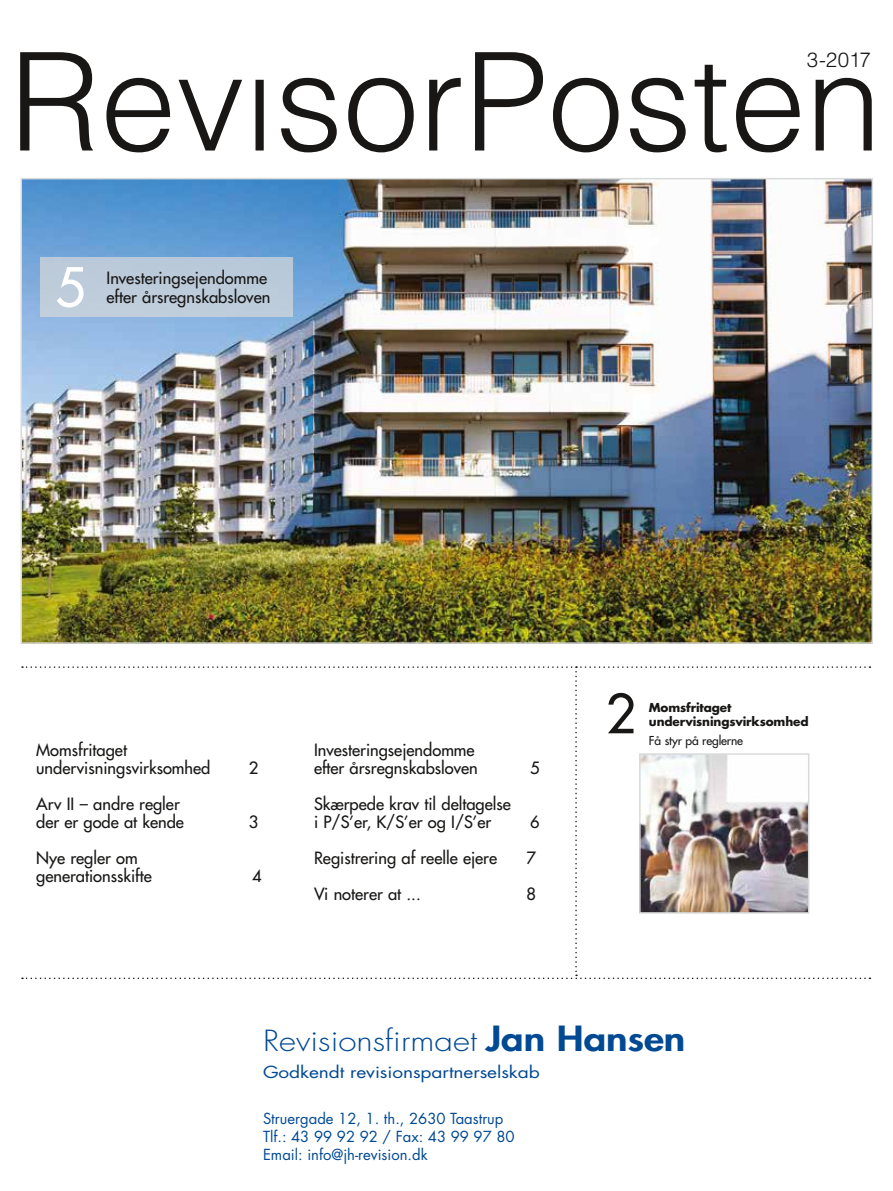
<style>
.page{position:relative;width:893px;height:1191px;background:#fff}
.page>*{position:absolute;margin:0;border:0;box-sizing:border-box;transform-origin:0 0}
.t1{font:52.5px "Futura";color:#181716}
.t2{font:52.5px "Futura";color:#fff}
.t3{font:300 28.35px "Futura Std";color:#004993;scale:1.17 1}
.t4{font:300 20.55px "Helvetica";color:#181716}
.t5{font:16.5px/18px "Futura";color:#181716}
.t6{font:16.2px "Futura Std";letter-spacing:-.005em;color:#004993;scale:1.18 1}
.t7{font:14.85px/17.9px "Futura Std";color:#004993}
.t8{font:700 12px/14.4px "Futura";letter-spacing:-.01em;color:#181716}
.t9{font:12px "Futura";letter-spacing:-.01em;color:#181716}
.s1{font-weight:800;font-size:33.75px}
</style>
<div class="page">
<svg style="left:20px;top:52px;width:441px;height:100px"></svg>
<svg style="left:475px;top:52px;width:397px;height:100px"></svg>
<svg style="left:22px;top:666px;width:848px;height:313px"></svg>
<div style="left:636px;top:702px;width:175px;height:53px;background:#fff"></div>
<div style="left:606px;top:676px;width:41px;height:73px;background:#fff"></div>
<img style="left:24px;top:181px;width:846px;height:460px">
<div style="left:41px;top:258px;width:252px;height:59px;background:#bccbda"></div>
<img style="left:642px;top:756px;width:164px;height:154px">
<div style="left:639px;top:753px;width:170px;height:160px;border:2px solid #d9dada"></div>
<h1 class="t2" style="left:55px;top:254px;width:32px">5</h1>
<p class="t5" style="left:107px;top:268px;width:162px">Investeringsejendomme</p>
<p class="t5" style="left:107px;top:288px;width:165px">efter årsregnskabsloven</p>
<p class="t4" style="left:807px;top:47px;width:66px">3-2017</p>
<p class="t5" style="left:36px;top:741px;width:176px">Momsfritaget undervisningsvirksomhed</p>
<p class="t5" style="left:249px;top:759px;width:11px">2</p>
<p class="t5" style="left:314px;top:741px;width:165px">Investeringsejendomme efter årsregnskabsloven</p>
<p class="t5" style="left:530px;top:759px;width:11px">5</p>
<h1 class="t1" style="left:606px;top:681px;width:32px">2</h1>
<p class="t8" style="left:649px;top:699px;width:161px">Momsfritaget undervisningsvirksomhed</p>
<p class="t9" style="left:649px;top:733px;width:96px">Få styr på reglerne</p>
<p class="t5" style="left:36px;top:795px;width:149px">Arv II – andre regler der er gode at kende</p>
<p class="t5" style="left:249px;top:813px;width:11px">3</p>
<p class="t5" style="left:314px;top:795px;width:198px">Skærpede krav til deltagelse i P/S’er, K/S’er og I/S’er</p>
<p class="t5" style="left:530px;top:813px;width:11px">6</p>
<p class="t5" style="left:36px;top:849px;width:117px">Nye regler om generationsskifte</p>
<p class="t5" style="left:252px;top:867px;width:11px">4</p>
<p class="t5" style="left:314px;top:849px;width:185px">Registrering af reelle ejere</p>
<p class="t5" style="left:526px;top:849px;width:11px">7</p>
<p class="t5" style="left:314px;top:885px;width:108px">Vi noterer at ...</p>
<p class="t5" style="left:526px;top:885px;width:11px">8</p>
<h2 class="t3" style="left:263px;top:1023px;width:363px">Revisionsfirmaet <span class="s1">Jan Hansen</span></h2>
<p class="t6" style="left:263px;top:1061px;width:236px">Godkendt revisionspartnerselskab</p>
<p class="t7" style="left:263px;top:1110px;width:253px">Struergade 12, 1. th., 2630 Taastrup<br>Tlf.: 43 99 92 92 / Fax: 43 99 97 80<br>Email: info@jh-revision.dk</p>
</div>
